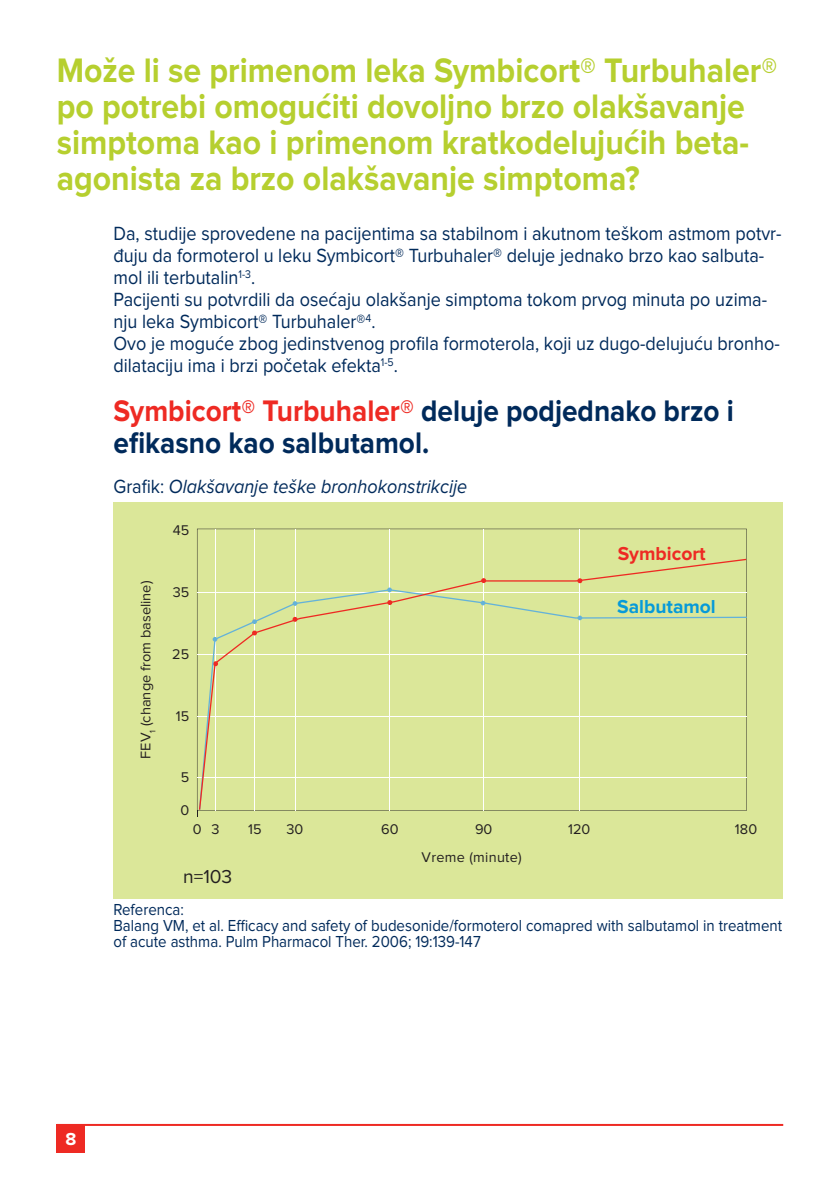
<style>
.page{position:relative;width:840px;height:1191px;background:#fff}
.page>*{position:absolute;margin:0;border:0;box-sizing:border-box;transform-origin:0 0}
.t1{font:700 35.2px/36px "Proxima Nova";color:#b6cf2f;scale:.91 1}
.t2{font:700 30.8px/32px "Proxima Nova";color:#002a5b;scale:.91 1}
.t3{font:700 23px "Proxima Nova";color:#002b61}
.t4{font:19.8px/22px "Proxima Nova";color:#002a5b;scale:.91 1}
.t5{font:italic 19.8px "Proxima Nova";color:#002a5b;scale:.91 1}
.t6{font:700 19.4px "Proxima Nova";color:#069ad9}
.t7{font:700 19.4px "Proxima Nova";color:#ee2a23}
.t8{font:19.4px "Proxima Nova";color:#231f20}
.t9{font:700 18px "Proxima Nova";color:#fff}
.t10{font:16.4px/16px "Proxima Nova";color:#002a5b;scale:.91 1}
.t11{font:14.6px "Proxima Nova";color:#231f20}
.t12{font:14.6px "Proxima Nova";letter-spacing:.02em;color:#231f20}
.t13{font:14.4px "Proxima Nova";color:#231f20}
.s1{color:#ee2a23}
.s2{font-style:normal}
</style>
<div class="page">
<div style="left:57px;top:1124px;width:28px;height:28px;background:#ee2a23"></div>
<hr style="left:57px;top:1124px;width:725px;height:2px;background:#ee2a23">
<div style="left:113px;top:502px;width:669px;height:396px;background:#dbe799"></div>
<svg style="left:197px;top:529px;width:549px;height:281px"></svg>
<hr style="left:215px;top:529px;width:1px;height:281px;background:#fff">
<hr style="left:254px;top:529px;width:1px;height:281px;background:#fff">
<hr style="left:294px;top:529px;width:1px;height:281px;background:#fff">
<hr style="left:389px;top:529px;width:1px;height:281px;background:#fff">
<hr style="left:483px;top:529px;width:1px;height:281px;background:#fff">
<hr style="left:578px;top:529px;width:1px;height:281px;background:#fff">
<hr style="left:197px;top:777px;width:549px;height:1px;background:#fff">
<hr style="left:197px;top:716px;width:549px;height:1px;background:#fff">
<hr style="left:197px;top:654px;width:549px;height:1px;background:#fff">
<hr style="left:197px;top:592px;width:549px;height:1px;background:#fff">
<svg style="left:199px;top:559px;width:546px;height:250px"></svg>
<h1 class="t1" style="left:57px;top:54px;width:792px">Može li se primenom leka Symbicort® Turbuhaler® po potrebi omogućiti dovoljno brzo olakšavanje simptoma kao i primenom kratkodelujućih beta&shy;agonista za brzo olakšavanje simptoma?</h1>
<p class="t4" style="left:113px;top:224px;width:735px">Da, studije sprovedene na pacijentima sa stabilnom i akutnom teškom astmom potvr&shy;đuju da formoterol u leku Symbicort® Turbuhaler® deluje jednako brzo kao salbuta&shy;mol ili terbutalin<sup>1-3</sup>.<br>Pacijenti su potvrdili da osećaju olakšanje simptoma tokom prvog minuta po uzima&shy;nju leka Symbicort® Turbuhaler®<sup>4</sup>.<br>Ovo je moguće zbog jedinstvenog profila formoterola, koji uz dugo-delujuću bronho&shy;dilataciju ima i brzi početak efekta<sup>1-5</sup>.</p>
<h2 class="t2" style="left:113px;top:396px;width:683px"><span class="s1">Symbicort® Turbuhaler®</span> deluje podjednako brzo i efikasno kao salbutamol.</h2>
<p class="t5" style="left:113px;top:477px;width:390px"><span class="s2">Grafik:</span> Olakšavanje teške bronhokonstrikcije</p>
<p class="t3" style="left:139px;top:445px;width:389px">Olakšavanje teške bronhokonstrikcije</p>
<p class="t13" style="left:139px;top:758px;width:179px;rotate:-90deg">FEV<sub>1</sub> (change from baseline)</p>
<p class="t11" style="left:173px;top:523px;width:18px">45</p>
<p class="t11" style="left:173px;top:585px;width:18px">35</p>
<p class="t11" style="left:172px;top:647px;width:18px">25</p>
<p class="t11" style="left:176px;top:709px;width:15px">15</p>
<p class="t11" style="left:181px;top:770px;width:10px">5</p>
<p class="t11" style="left:180px;top:803px;width:10px">0</p>
<p class="t7" style="left:617px;top:544px;width:89px">Symbicort</p>
<p class="t6" style="left:617px;top:597px;width:100px">Salbutamol</p>
<p class="t11" style="left:193px;top:822px;width:28px">0 3</p>
<p class="t11" style="left:248px;top:822px;width:15px">15</p>
<p class="t11" style="left:286px;top:822px;width:18px">30</p>
<p class="t11" style="left:381px;top:822px;width:19px">60</p>
<p class="t11" style="left:474px;top:822px;width:19px">90</p>
<p class="t11" style="left:568px;top:822px;width:24px">120</p>
<p class="t11" style="left:734px;top:822px;width:24px">180</p>
<p class="t12" style="left:421px;top:850px;width:102px">Vreme (minute)</p>
<p class="t8" style="left:183px;top:868px;width:51px">n=103</p>
<p class="t10" style="left:113px;top:902px;width:736px">Referenca:<br>Balang VM, et al. Efficacy and safety of budesonide/formoterol comapred with salbutamol in treatment of acute asthma. Pulm Pharmacol Ther. 2006; 19:139-147</p>
<p class="t9" style="left:65px;top:1131px;width:12px">8</p>
</div>
